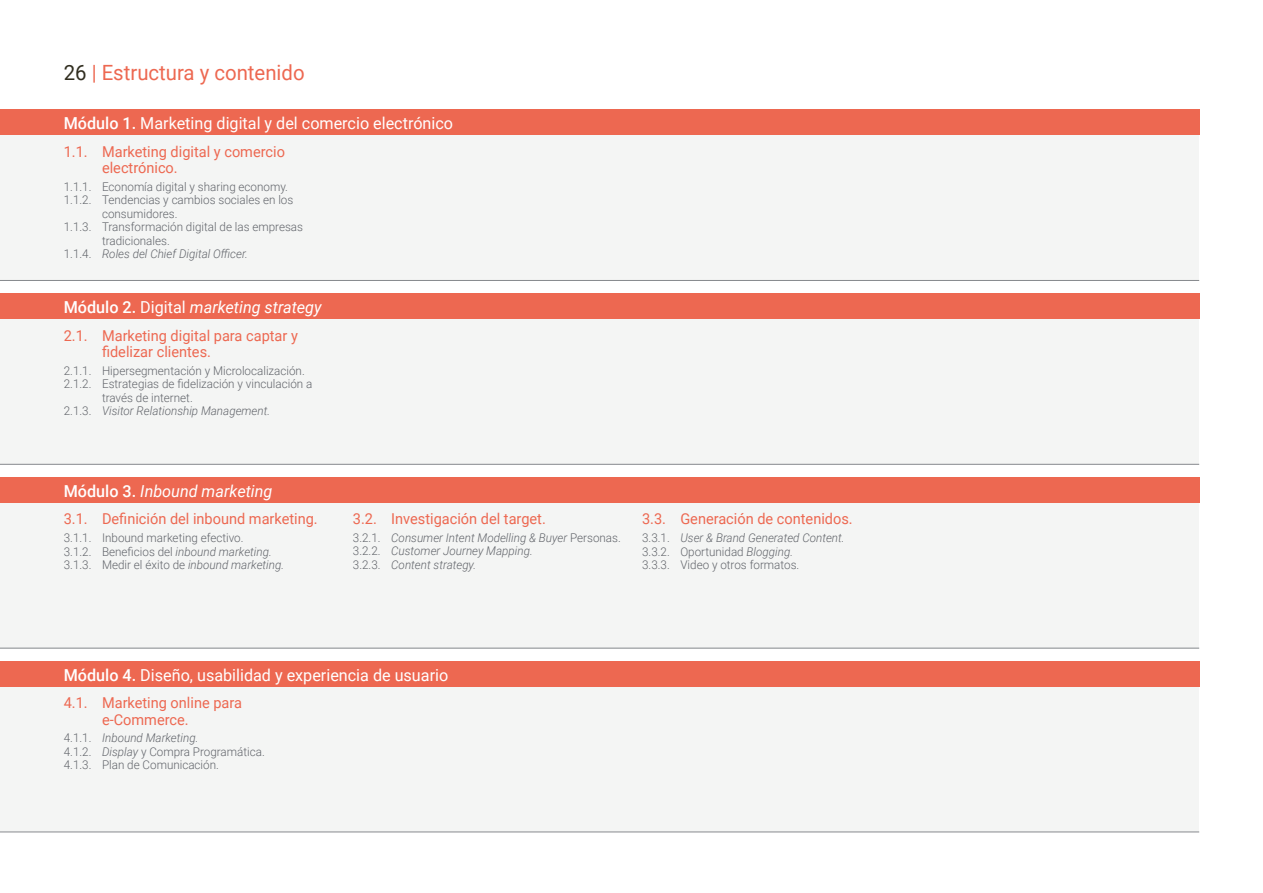
<style>
.page{position:relative;width:1263px;height:893px;background:#fff}
.page>*{position:absolute;margin:0;border:0;box-sizing:border-box;transform-origin:0 0}
.t1{font:21px "Roboto";color:#ed6851}
.t2{font:16.5px "Roboto";color:#fff}
.t3{font:italic 16.5px "Roboto";color:#fff}
.t4{font:15px/16.5px "Roboto";color:#ed6851}
.t5{font:300 12px/13.5px "Roboto";color:#61646a}
.t6{font:italic 300 12px/13.5px "Roboto";color:#61646a}
.s1{color:#312e20}
.s2{font-weight:500}
.s3{font-style:normal}
.s4{font-weight:500;font-style:normal}
.s5{font-style:italic}
</style>
<div class="page">
<div style="left:0;top:135px;width:1199px;height:146px;background:#f4f5f4"></div>
<div style="left:0;top:319px;width:1199px;height:145px;background:#f4f5f4"></div>
<div style="left:0;top:503px;width:1199px;height:145px;background:#f4f5f4"></div>
<div style="left:0;top:687px;width:1199px;height:145px;background:#f4f5f4"></div>
<div style="left:0;top:110px;width:1199px;height:25px;background:#ed6851"></div>
<div style="left:0;top:293px;width:1199px;height:26px;background:#ed6851"></div>
<div style="left:0;top:477px;width:1199px;height:26px;background:#ed6851"></div>
<div style="left:0;top:661px;width:1199px;height:26px;background:#ed6851"></div>
<hr style="left:0;top:280px;width:1199px;height:1px;background:#878a8e">
<hr style="left:0;top:464px;width:1199px;height:1px;background:#878a8e">
<hr style="left:0;top:648px;width:1199px;height:1px;background:#878a8e">
<hr style="left:0;top:832px;width:1199px;height:1px;background:#878a8e">
<h1 class="t1" style="left:64px;top:57px;width:242px"><span class="s1">26</span> | Estructura y contenido</h1>
<h2 class="t2" style="left:64px;top:112px;width:391px"><span class="s2">Módulo 1.</span> Marketing digital y del comercio electrónico</h2>
<p class="t4" style="left:102px;top:143px;width:184px;text-indent:-38px">1.1. Marketing digital y comercio electrónico.</p>
<p class="t5" style="left:64px;top:179px;width:226px">1.1.1. Economía digital y sharing economy.</p>
<p class="t5" style="left:64px;top:193px;width:231px">1.1.2. Tendencias y cambios sociales en los</p>
<p class="t5" style="left:102px;top:206px;width:77px">consumidores.</p>
<p class="t5" style="left:64px;top:220px;width:241px">1.1.3. Transformación digital de las empresas</p>
<p class="t5" style="left:102px;top:233px;width:69px">tradicionales.</p>
<p class="t6" style="left:64px;top:247px;width:186px"><span class="s3">1.1.4.</span> Roles del Chief Digital Officer.</p>
<h2 class="t3" style="left:64px;top:296px;width:259px"><span class="s4">Módulo 2.</span> <span class="s3">Digital</span> marketing strategy</h2>
<p class="t4" style="left:102px;top:326px;width:197px;text-indent:-38px">2.1. Marketing digital para captar y fidelizar clientes.</p>
<p class="t5" style="left:64px;top:363px;width:243px">2.1.1. Hipersegmentación y Microlocalización.</p>
<p class="t5" style="left:64px;top:377px;width:250px">2.1.2. Estrategias de fidelización y vinculación a</p>
<p class="t5" style="left:102px;top:390px;width:92px">través de internet.</p>
<p class="t6" style="left:64px;top:404px;width:208px"><span class="s3">2.1.3.</span> Visitor Relationship Management.</p>
<h2 class="t3" style="left:64px;top:480px;width:210px"><span class="s4">Módulo 3.</span> Inbound marketing</h2>
<p class="t4" style="left:64px;top:510px;width:256px">3.1. Definición del inbound marketing.</p>
<p class="t5" style="left:64px;top:531px;width:222px">3.1.1. Inbound marketing efectivo.<br>3.1.2. Beneficios del <span class="s5">inbound marketing.<br></span>3.1.3. Medir el éxito de <span class="s5">inbound marketing.</span></p>
<p class="t4" style="left:353px;top:510px;width:194px">3.2. Investigación del target.</p>
<p class="t6" style="left:353px;top:530px;width:269px"><span class="s3">3.2.1.</span> Consumer Intent Modelling &amp; Buyer <span class="s3">Personas.<br>3.2.2.</span> Customer Journey Mapping.<br><span class="s3">3.2.3.</span> Content strategy.</p>
<p class="t4" style="left:642px;top:510px;width:212px">3.3. Generación de contenidos.</p>
<p class="t5" style="left:642px;top:531px;width:204px">3.3.1. <span class="s5">User &amp; Brand Generated Content.<br></span>3.3.2. Oportunidad <span class="s5">Blogging.<br></span>3.3.3. Video y otros formatos.</p>
<h2 class="t2" style="left:64px;top:663px;width:386px"><span class="s2">Módulo 4.</span> Diseño, usabilidad y experiencia de usuario</h2>
<p class="t4" style="left:102px;top:694px;width:141px;text-indent:-38px">4.1. Marketing online para e-Commerce.</p>
<p class="t5" style="left:64px;top:731px;width:202px">4.1.1. <span class="s5">Inbound Marketing.<br></span>4.1.2. <span class="s5">Display</span> y Compra Programática.<br>4.1.3. Plan de Comunicación.</p>
</div>
